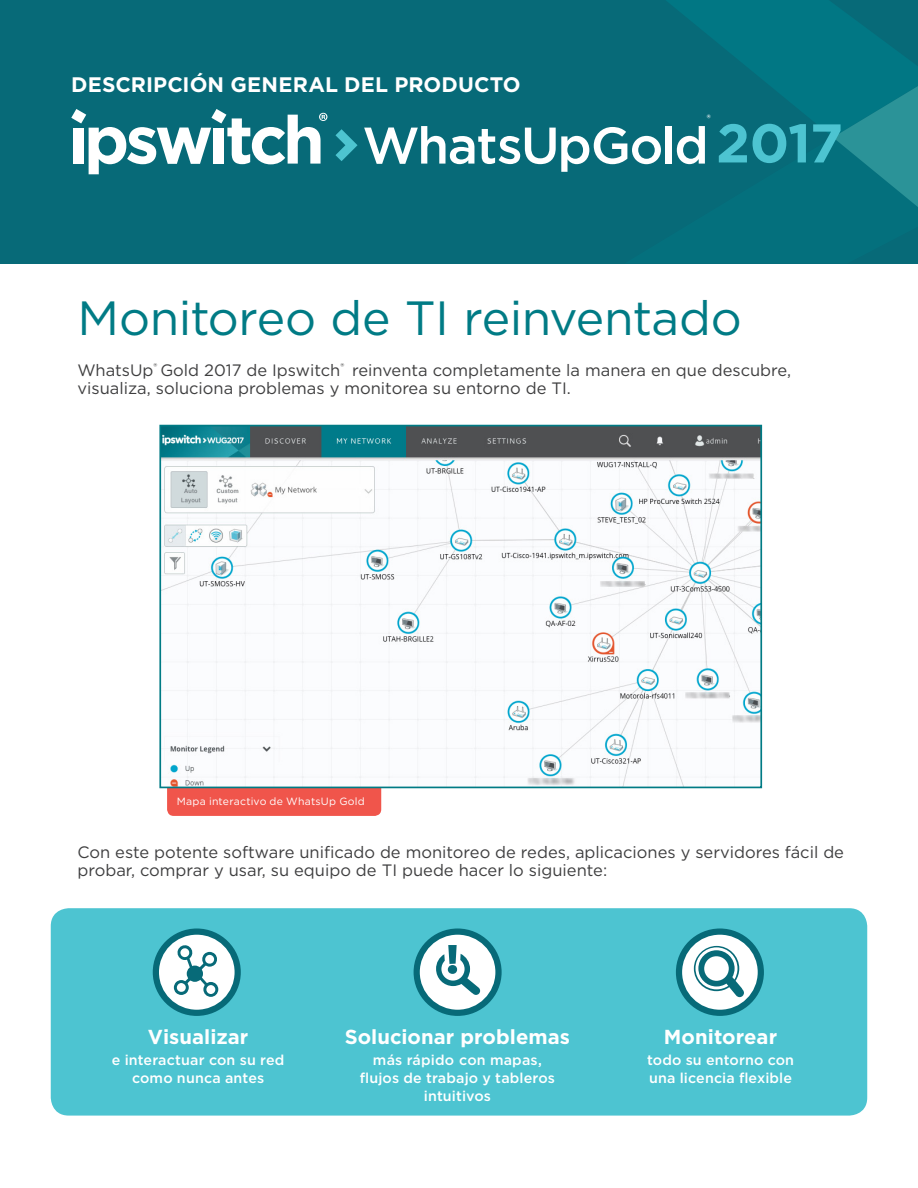
<style>
.page{position:relative;width:918px;height:1188px;background:#fff}
.page>*{position:absolute;margin:0;border:0;box-sizing:border-box;transform-origin:0 0}
.Body{font:700 54.45px "Gotham";color:#4dc4d1}
.t1{font:48px "Gotham";letter-spacing:-.01em;color:#007b85}
.t2{font:700 21px "Gotham";letter-spacing:.005em;color:#fff}
.Body-2{font:700 20.25px "Gotham";letter-spacing:.005em;color:#fff}
.Body-3{font:16.5px/18px "Gotham";color:#3e3e3f}
.Body-4{font:500 14.25px/18px "Gotham";letter-spacing:.01em;color:#fff;text-align:center}
.t3{font:10.5px "Gotham";letter-spacing:.02em;color:#fff}
.Body-5{font:500 10.5px "Gotham";color:#fff}
</style>
<div class="page">
<div style="left:167px;top:765px;width:214px;height:51px;background:#f0554b;border-radius:7px"></div>
<img style="left:162px;top:428px;width:597px;height:357px">
<div style="left:159px;top:425px;width:603px;height:363px;border:2px solid #007b85"></div>
<div style="left:0;top:0;width:918px;height:264px;background:#076a78"></div>
<div style="left:51px;top:908px;width:816px;height:208px;background:#4dc4d1;border-radius:18px"></div>
<svg style="left:153px;top:928px;width:88px;height:88px"></svg>
<div style="left:187px;top:966px;width:16px;height:16px;background:#076a78;border-radius:50%"></div>
<svg style="left:414px;top:928px;width:88px;height:88px"></svg>
<svg style="left:676px;top:928px;width:88px;height:88px"></svg>
<svg style="left:335px;top:129px;width:23px;height:32px"></svg>
<svg style="left:364px;top:0;width:554px;height:207px"></svg>
<svg style="left:71px;top:109px;width:256px;height:65px"></svg>
<p class="t2" style="left:71px;top:70px;width:451px">DESCRIPCIÓN GENERAL DEL PRODUCTO</p>
<p class="Body-5" style="left:707px;top:111px;width:6px">®</p>
<p class="Body" style="left:716px;top:107px;width:128px">2017</p>
<p class="t1" style="left:77px;top:288px;width:666px">Monitoreo de TI reinventado</p>
<p class="Body-3" style="left:77px;top:361px;width:715px">WhatsUp<sup>®</sup> Gold 2017 de Ipswitch<sup>®</sup> reinventa completamente la manera en que descubre, visualiza, soluciona problemas y monitorea su entorno de TI.</p>
<p class="t3" style="left:177px;top:794px;width:190px">Mapa interactivo de WhatsUp Gold</p>
<p class="Body-3" style="left:77px;top:843px;width:768px">Con este potente software unificado de monitoreo de redes, aplicaciones y servidores fácil de probar, comprar y usar, su equipo de TI puede hacer lo siguiente:</p>
<p class="Body-2" style="left:148px;top:1023px;width:102px">Visualizar</p>
<p class="Body-4" style="left:112px;top:1051px;width:174px">e interactuar con su red como nunca antes</p>
<p class="Body-2" style="left:345px;top:1023px;width:227px">Solucionar problemas</p>
<p class="Body-4" style="left:360px;top:1051px;width:197px">más rápido con mapas, flujos de trabajo y tableros intuitivos</p>
<p class="Body-2" style="left:664px;top:1023px;width:115px">Monitorear</p>
<p class="Body-4" style="left:647px;top:1051px;width:149px;text-align:left">todo su entorno con una licencia flexible</p>
</div>
